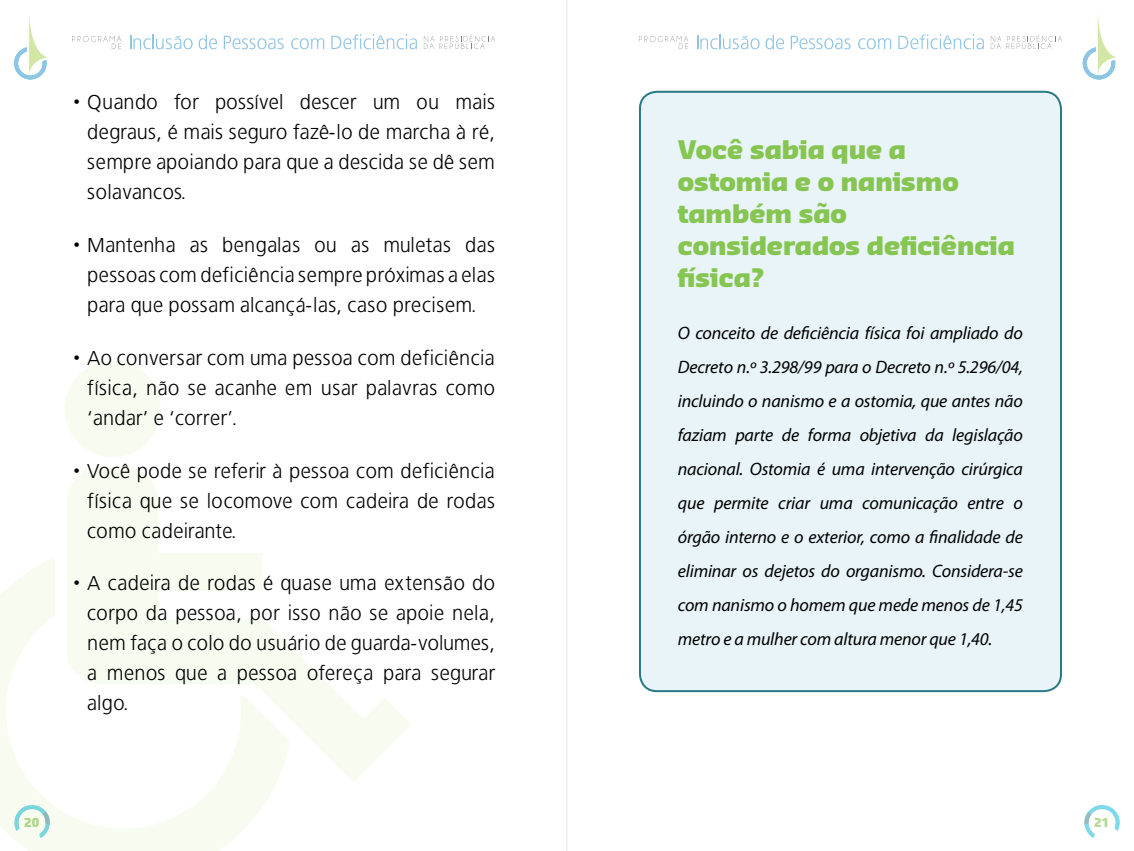
<style>
.page{position:relative;width:1134px;height:851px;background:#fff}
.page>*{position:absolute;margin:0;border:0;box-sizing:border-box;transform-origin:0 0}
.t1{font:900 25px/32px "Sansa";color:#86c551}
.t2{font:20px/30px "Bastardus Sans";letter-spacing:.02em;color:#000;text-align:justify}
.t3{font:italic 18px/34px "Myriad Pro";letter-spacing:-.01em;color:#000;text-align:justify}
.t4{font:900 12px "Sansa";color:#b5d994}
</style>
<div class="page">
<svg style="left:72px;top:36px;width:49px;height:13px"></svg>
<svg style="left:130px;top:35px;width:63px;height:14px"></svg>
<svg style="left:199px;top:35px;width:18px;height:14px"></svg>
<svg style="left:224px;top:36px;width:60px;height:13px"></svg>
<svg style="left:291px;top:38px;width:33px;height:11px"></svg>
<svg style="left:331px;top:34px;width:86px;height:15px"></svg>
<svg style="left:424px;top:35px;width:71px;height:14px"></svg>
<svg style="left:639px;top:36px;width:49px;height:13px"></svg>
<svg style="left:697px;top:35px;width:62px;height:14px"></svg>
<svg style="left:765px;top:35px;width:19px;height:14px"></svg>
<svg style="left:791px;top:36px;width:59px;height:13px"></svg>
<svg style="left:858px;top:38px;width:33px;height:11px"></svg>
<svg style="left:898px;top:34px;width:86px;height:15px"></svg>
<svg style="left:991px;top:35px;width:71px;height:14px"></svg>
<svg style="left:1083px;top:15px;width:34px;height:64px"></svg>
<svg style="left:14px;top:15px;width:34px;height:64px"></svg>
<svg style="left:1084px;top:805px;width:36px;height:33px"></svg>
<hr style="left:566px;top:0;width:1px;height:850px;background:#000">
<div style="left:640px;top:92px;width:421px;height:599px;background:#e9f4f8;border-radius:17px"></div>
<div style="left:639px;top:91px;width:423px;height:601px;border:2px solid #297986;border-radius:17px"></div>
<svg style="left:67px;top:467px;width:344px;height:315px"></svg>
<svg style="left:0;top:556px;width:290px;height:294px;fill:#f8fbf1"></svg>
<div style="left:64px;top:361px;width:97px;height:96px;background:#f8fbf0;border-radius:50%"></div>
<p class="t2" style="left:87px;top:87px;width:409px;text-indent:-15px">• Quando for possível descer um ou mais degraus, é mais seguro fazê-lo de marcha à ré, sempre apoiando para que a descida se dê sem solavancos.</p>
<p class="t2" style="left:87px;top:230px;width:409px;text-indent:-15px">• Mantenha as bengalas ou as muletas das pessoas com deficiência sempre próximas a elas para que possam alcançá-las, caso precisem.</p>
<p class="t2" style="left:87px;top:343px;width:409px;text-indent:-15px">• Ao conversar com uma pessoa com deficiência física, não se acanhe em usar palavras como ‘andar’ e ‘correr’.</p>
<p class="t2" style="left:87px;top:455px;width:409px;text-indent:-15px">• Você pode se referir à pessoa com deficiência física que se locomove com cadeira de rodas como cadeirante.</p>
<p class="t2" style="left:87px;top:568px;width:409px;text-indent:-15px">• A cadeira de rodas é quase uma extensão do corpo da pessoa, por isso não se apoie nela, nem faça o colo do usuário de guarda-volumes, a menos que a pessoa ofereça para segurar algo.</p>
<p class="t1" style="left:678px;top:133px;width:339px">Você sabia que a ostomia e o nanismo também são considerados deficiência física?</p>
<p class="t3" style="left:678px;top:315px;width:347px">O conceito de deficiência física foi ampliado do Decreto n.º 3.298/99 para o Decreto n.º 5.296/04, incluindo o nanismo e a ostomia, que antes não faziam parte de forma objetiva da legislação nacional. Ostomia é uma intervenção cirúrgica que permite criar uma comunicação entre o órgão interno e o exterior, como a finalidade de eliminar os dejetos do organismo. Considera-se com nanismo o homem que mede menos de 1,45 metro e a mulher com altura menor que 1,40.</p>
<p class="t4" style="left:24px;top:814px;width:17px">20</p>
<p class="t4" style="left:1094px;top:814px;width:16px">21</p>
</div>
